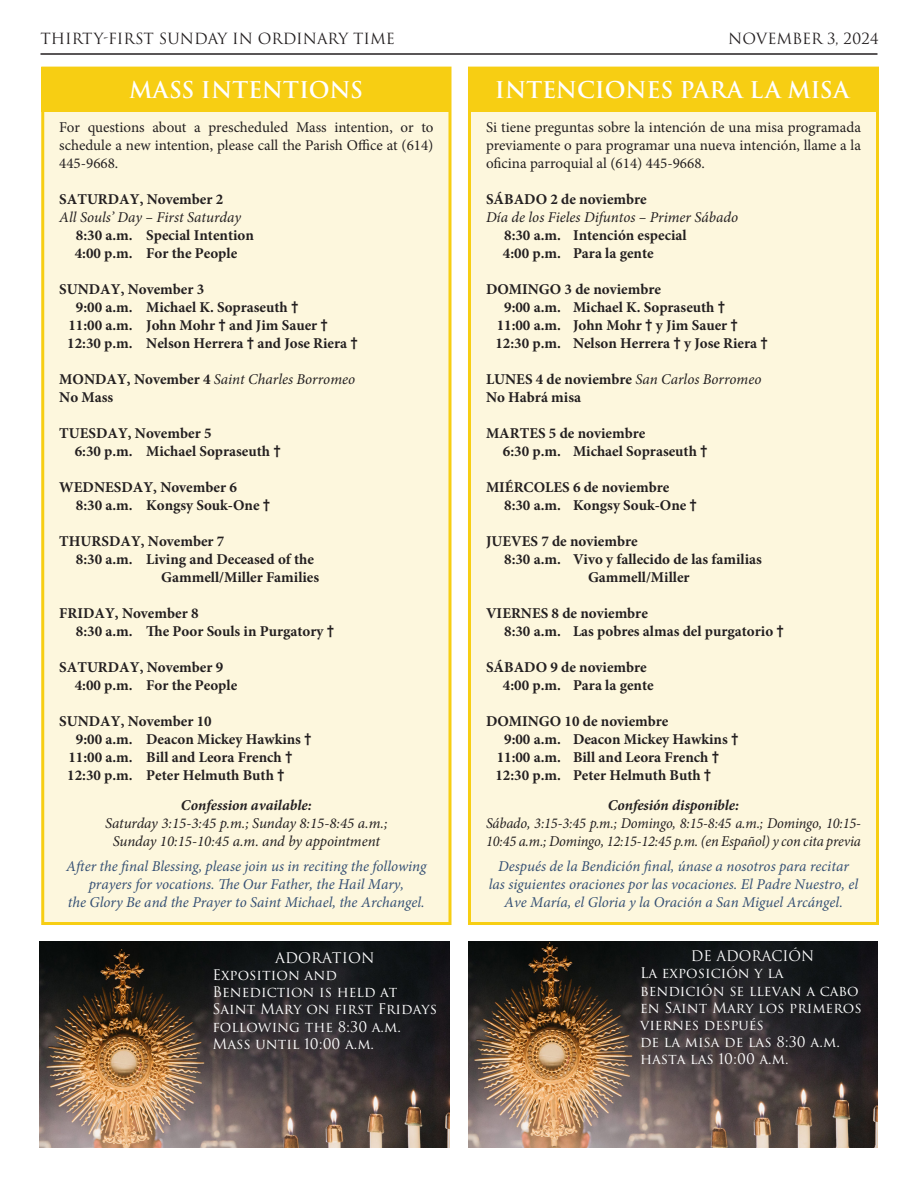
<style>
.page{position:relative;width:918px;height:1188px;background:#fff}
.page>*{position:absolute;margin:0;border:0;box-sizing:border-box;transform-origin:0 0}
.t1{font:600 22.5px "Trajan Pro 3";color:#fff}
.t2{font:700 15px "Minion Pro";color:#231f20}
.t3{font:italic 15px/18px "Minion Pro";color:#355074;text-align:center}
.t4{font:15px/18px "Minion Pro";color:#231f20;text-align:justify}
.t5{font:italic 15px "Minion Pro";letter-spacing:-.005em;color:#231f20}
.t6{font:italic 15px/18px "Minion Pro";letter-spacing:-.005em;color:#231f20;scale:.96 1}
.t7{font:15px "Trajan Pro 3";color:#231f20}
.t8{font:italic 700 15px "Minion Pro";color:#231f20}
.t9{font:14.25px/17.1px "Trajan Pro 3";color:#fff}
.s1{font-family:"Source Sans 3"}
.s2{font-weight:700;font-style:normal}
.s3{font-weight:400;font-style:italic}
</style>
<div class="page">
<hr style="left:40px;top:53px;width:838px;height:2px;background:#231f20">
<div style="left:470px;top:68px;width:408px;height:856px;background:#fdf7dd"></div>
<div style="left:468px;top:67px;width:411px;height:858px;border:3px solid #f7ce13"></div>
<div style="left:468px;top:67px;width:408px;height:45px;background:#f7ce13"></div>
<div style="left:43px;top:68px;width:407px;height:856px;background:#fdf7dd"></div>
<div style="left:41px;top:67px;width:411px;height:858px;border:3px solid #f7ce13"></div>
<div style="left:41px;top:67px;width:410px;height:45px;background:#f7ce13"></div>
<img style="left:468px;top:941px;width:410px;height:207px">
<img style="left:40px;top:941px;width:409px;height:207px">
<p class="t7" style="left:40px;top:28px;width:356px">THIRTY-FIRST SUNDAY IN ORDINARY TIME</p>
<p class="t7" style="left:728px;top:28px;width:152px">NOVEMBER 3, 2024</p>
<p class="t1" style="left:129px;top:73px;width:235px">MASS INTENTIONS</p>
<p class="t4" style="left:59px;top:118px;width:376px">For questions about a prescheduled Mass intention, or to schedule a new intention, please call the Parish Office at (614)<br>445-9668.</p>
<p class="t2" style="left:59px;top:188px;width:166px">SATURDAY, November 2</p>
<p class="t5" style="left:59px;top:206px;width:183px">All Souls’ Day – First Saturday</p>
<p class="t2" style="left:76px;top:224px;width:179px">8:30 a.m. Special Intention</p>
<p class="t2" style="left:75px;top:242px;width:164px">4:00 p.m. For the People</p>
<p class="t2" style="left:59px;top:278px;width:147px">SUNDAY, November 3</p>
<p class="t2" style="left:76px;top:296px;width:224px">9:00 a.m. Michael K. Sopraseuth <span class="s1">†</span></p>
<p class="t2" style="left:68px;top:314px;width:261px">11:00 a.m. John Mohr <span class="s1">†</span> and Jim Sauer <span class="s1">†</span></p>
<p class="t2" style="left:67px;top:332px;width:292px">12:30 p.m. Nelson Herrera <span class="s1">†</span> and Jose Riera <span class="s1">†</span></p>
<p class="t5" style="left:59px;top:368px;width:297px"><span class="s2">MONDAY, November 4</span> Saint Charles Borromeo</p>
<p class="t2" style="left:59px;top:386px;width:56px">No Mass</p>
<p class="t2" style="left:59px;top:422px;width:154px">TUESDAY, November 5</p>
<p class="t2" style="left:75px;top:440px;width:208px">6:30 p.m. Michael Sopraseuth <span class="s1">†</span></p>
<p class="t2" style="left:59px;top:476px;width:179px">WEDNESDAY, November 6</p>
<p class="t2" style="left:76px;top:494px;width:196px">8:30 a.m. Kongsy Souk-One <span class="s1">†</span></p>
<p class="t2" style="left:59px;top:530px;width:167px">THURSDAY, November 7</p>
<p class="t2" style="left:76px;top:548px;width:240px">8:30 a.m. Living and Deceased of the</p>
<p class="t2" style="left:161px;top:566px;width:159px">Gammell/Miller Families</p>
<p class="t2" style="left:59px;top:602px;width:141px">FRIDAY, November 8</p>
<p class="t2" style="left:76px;top:620px;width:260px">8:30 a.m. The Poor Souls in Purgatory <span class="s1">†</span></p>
<p class="t2" style="left:59px;top:656px;width:166px">SATURDAY, November 9</p>
<p class="t2" style="left:75px;top:674px;width:164px">4:00 p.m. For the People</p>
<p class="t2" style="left:59px;top:710px;width:154px">SUNDAY, November 10</p>
<p class="t2" style="left:76px;top:728px;width:237px">9:00 a.m. Deacon Mickey Hawkins <span class="s1">†</span></p>
<p class="t2" style="left:68px;top:746px;width:226px">11:00 a.m. Bill and Leora French <span class="s1">†</span></p>
<p class="t2" style="left:67px;top:764px;width:219px">12:30 p.m. Peter Helmuth Buth <span class="s1">†</span></p>
<p class="t8" style="left:181px;top:794px;width:132px">Confession available:</p>
<p class="t5" style="left:105px;top:812px;width:284px">Saturday 3:15-3:45 p.m.; Sunday 8:15-8:45 a.m.;</p>
<p class="t5" style="left:113px;top:830px;width:269px">Sunday 10:15-10:45 a.m. and by appointment</p>
<p class="t3" style="left:66px;top:857px;width:362px">After the final Blessing, please join us in reciting the following prayers for vocations. The Our Father, the Hail Mary,<br>the Glory Be and the Prayer to Saint Michael, the Archangel.</p>
<p class="t9" style="left:275px;top:950px;width:101px">ADORATION</p>
<p class="t9" style="left:212px;top:967px;width:226px">Exposition and<br>Benediction is held at<br>Saint Mary on first Fridays following the 8:30 a.m.<br>Mass until 10:00 a.m.</p>
<p class="t1" style="left:495px;top:73px;width:356px">INTENCIONES PARA LA MISA</p>
<p class="t4" style="left:486px;top:118px;width:377px">Si tiene preguntas sobre la intención de una misa programada previamente o para programar una nueva intención, llame a la oficina parroquial al (614) 445-9668.</p>
<p class="t2" style="left:486px;top:188px;width:162px">SÁBADO 2 de noviembre</p>
<p class="t5" style="left:486px;top:206px;width:254px">Día de los Fieles Difuntos – Primer Sábado</p>
<p class="t2" style="left:504px;top:224px;width:184px">8:30 a.m. Intención especial</p>
<p class="t2" style="left:503px;top:242px;width:152px">4:00 p.m. Para la gente</p>
<p class="t2" style="left:486px;top:278px;width:177px">DOMINGO 3 de noviembre</p>
<p class="t2" style="left:504px;top:296px;width:223px">9:00 a.m. Michael K. Sopraseuth <span class="s1">†</span></p>
<p class="t2" style="left:497px;top:314px;width:243px">11:00 a.m. John Mohr <span class="s1">†</span> y Jim Sauer <span class="s1">†</span></p>
<p class="t2" style="left:495px;top:332px;width:274px">12:30 p.m. Nelson Herrera <span class="s1">†</span> y Jose Riera <span class="s1">†</span></p>
<p class="t2" style="left:486px;top:368px;width:277px">LUNES 4 de noviembre <span class="s3">San Carlos Borromeo</span></p>
<p class="t2" style="left:486px;top:386px;width:97px">No Habrá misa</p>
<p class="t2" style="left:486px;top:422px;width:161px">MARTES 5 de noviembre</p>
<p class="t2" style="left:503px;top:440px;width:206px">6:30 p.m. Michael Sopraseuth <span class="s1">†</span></p>
<p class="t2" style="left:486px;top:476px;width:185px">MIÉRCOLES 6 de noviembre</p>
<p class="t2" style="left:504px;top:494px;width:194px">8:30 a.m. Kongsy Souk-One <span class="s1">†</span></p>
<p class="t2" style="left:486px;top:530px;width:153px">JUEVES 7 de noviembre</p>
<p class="t2" style="left:504px;top:548px;width:259px">8:30 a.m. Vivo y fallecido de las familias</p>
<p class="t2" style="left:588px;top:566px;width:103px">Gammell/Miller</p>
<p class="t2" style="left:486px;top:602px;width:163px">VIERNES 8 de noviembre</p>
<p class="t2" style="left:504px;top:620px;width:281px">8:30 a.m. Las pobres almas del purgatorio <span class="s1">†</span></p>
<p class="t2" style="left:486px;top:656px;width:162px">SÁBADO 9 de noviembre</p>
<p class="t2" style="left:503px;top:674px;width:152px">4:00 p.m. Para la gente</p>
<p class="t2" style="left:486px;top:710px;width:184px">DOMINGO 10 de noviembre</p>
<p class="t2" style="left:504px;top:728px;width:236px">9:00 a.m. Deacon Mickey Hawkins <span class="s1">†</span></p>
<p class="t2" style="left:497px;top:746px;width:224px">11:00 a.m. Bill and Leora French <span class="s1">†</span></p>
<p class="t2" style="left:495px;top:764px;width:217px">12:30 p.m. Peter Helmuth Buth <span class="s1">†</span></p>
<p class="t8" style="left:608px;top:794px;width:133px">Confesión disponible:</p>
<p class="t6" style="left:486px;top:814px;width:392px">Sábado, 3:15-3:45 p.m.; Domingo, 8:15-8:45 a.m.; Domingo, 10:15-<br>10:45 a.m.; Domingo, 12:15-12:45 p.m. (en Español) y con cita previa</p>
<p class="t3" style="left:489px;top:857px;width:371px">Después de la Bendición final, únase a nosotros para recitar las siguientes oraciones por las vocaciones. El Padre Nuestro, el<br>Ave María, el Gloria y la Oración a San Miguel Arcángel.</p>
<p class="t9" style="left:691px;top:948px;width:125px">DE ADORACIÓN</p>
<p class="t9" style="left:640px;top:965px;width:223px">La exposición y la bendición se llevan a cabo en Saint Mary los primeros viernes después<br>de la misa de las 8:30 a.m. hasta las 10:00 a.m.</p>
</div>
